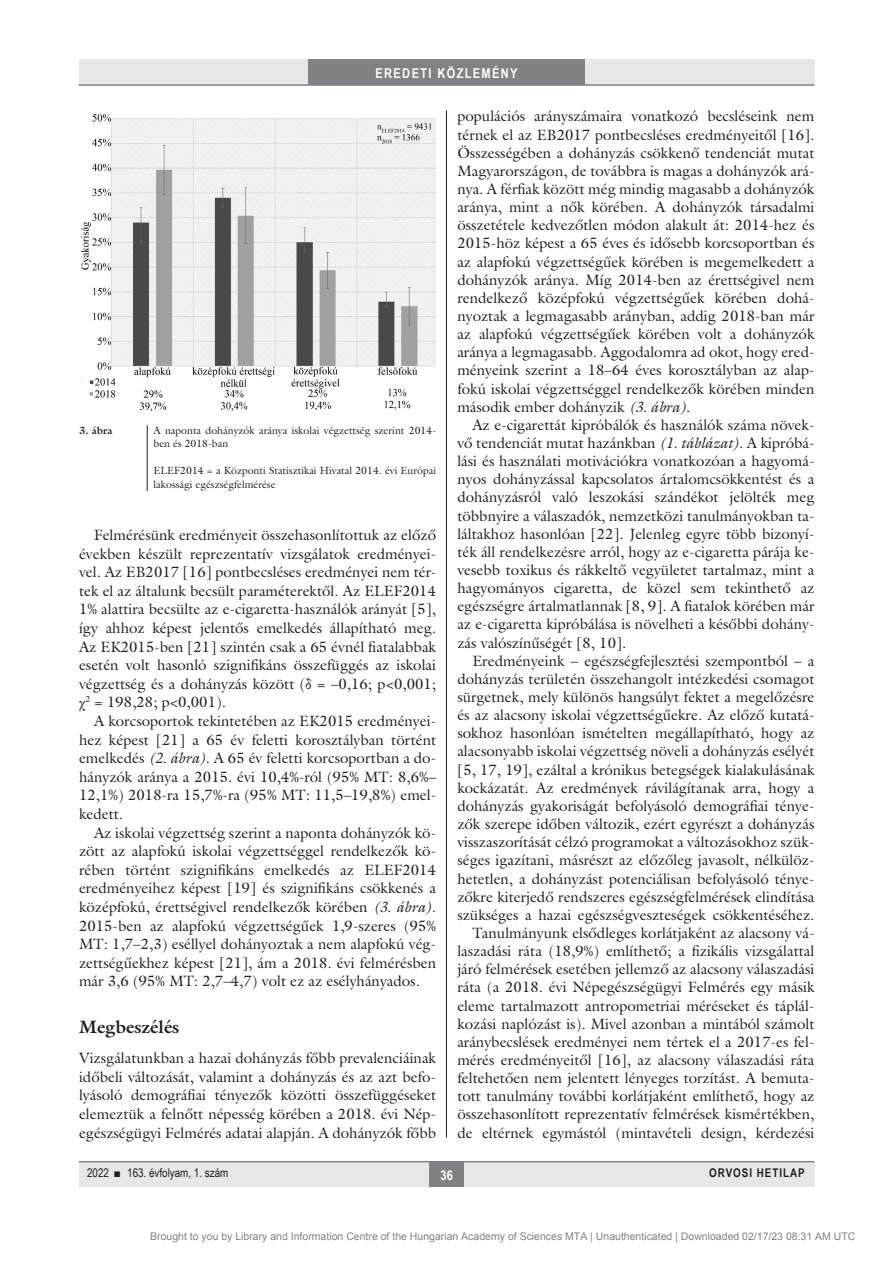
<style>
.page{position:relative;width:893px;height:1263px;background:#fff}
.page>*{position:absolute;margin:0;border:0;box-sizing:border-box;transform-origin:0 0}
.alcimbold{font:700 18px "Galliard Reg";color:#231f20}
.Body_Text{font:15px/18.1px "Galliard Reg";color:#231f20;text-align:justify}
.Body_tompa{font:15px/18.1px "Galliard Reg";color:#231f20;text-align:justify}
.t1{font:700 13.5px "Arial Narrow";letter-spacing:.1em;color:#fff}
.t2{font:12px "Arial Narrow";color:#231f20}
.t3{font:700 12px "Arial Narrow";letter-spacing:.08em;color:#231f20}
.kepalairas2{font:10.5px/13.5px "Galliard Reg";color:#231f20}
.t4{font:10.5px "Arial";color:rgb(0 0 0/.5)}
.kepalairas1{font:700 10.5px "Galliard Reg";color:#231f20}
.s1{font-family:"Garamond Premr Pro"}
.s2{font-style:italic}
</style>
<div class="page">
<div style="left:79px;top:1161px;width:735px;height:25px;background:#e6e7e9"></div>
<hr style="left:79px;top:1161px;width:735px;height:1px;background:#808285">
<div style="left:430px;top:1161px;width:34px;height:25px;background:#808285"></div>
<div style="left:79px;top:60px;width:735px;height:25px;background:#e6e7e9"></div>
<div style="left:308px;top:60px;width:277px;height:25px;background:#808285"></div>
<hr style="left:79px;top:84px;width:735px;height:2px;background:#808285">
<hr style="left:446px;top:111px;width:1px;height:1026px;background:#231f20">
<img style="left:81px;top:114px;width:355px;height:298px">
<hr style="left:147px;top:425px;width:1px;height:66px;background:#231f20">
<p class="t1" style="left:375px;top:63px;width:144px">EREDETI KÖZLEMÉNY</p>
<p class="kepalairas1" style="left:79px;top:423px;width:35px">3. ábra</p>
<p class="kepalairas2" style="left:154px;top:423px;width:284px">A naponta dohányzók aránya iskolai végzettség szerint 2014- ben és 2018-ban</p>
<p class="kepalairas2" style="left:154px;top:464px;width:284px">ELEF2014 = a Központi Statisztikai Hivatal 2014. évi Európai lakossági egészségfelmérése</p>
<p class="Body_Text" style="left:79px;top:525px;width:359px;line-height:18.6px;text-indent:15px">Felmérésünk eredményeit összehasonlítottuk az előző években készült reprezentatív vizsgálatok eredményei&shy;vel. Az EB2017 [16] pontbecsléses eredményei nem tér&shy;tek el az általunk becsült paraméterektől. Az ELEF2014<br>1% alattira becsülte az e-cigaretta-használók arányát [5], így ahhoz képest jelentős emelkedés állapítható meg.<br>Az EK2015-ben [21] szintén csak a 65 évnél fiatalabbak esetén volt hasonló szignifikáns összefüggés az iskolai végzettség és a dohányzás között (<span class="s1">δ</span> = –0,16; p&lt;0,001; <span class="s1">χ</span><sup>2</sup> = 198,28; p&lt;0,001).</p>
<p class="Body_Text" style="left:79px;top:711px;width:359px;line-height:18.6px;text-indent:15px">A korcsoportok tekintetében az EK2015 eredményei&shy;hez képest [21] a 65 év feletti korosztályban történt emelkedés <span class="s2">(2. ábra)</span>. A 65 év feletti korcsoportban a do&shy;hányzók aránya a 2015. évi 10,4%-ról (95% MT: 8,6%– 12,1%) 2018-ra 15,7%-ra (95% MT: 11,5–19,8%) emel&shy;kedett.</p>
<p class="Body_Text" style="left:79px;top:823px;width:359px;line-height:18.6px;text-align:left;text-indent:15px">Az iskolai végzettség szerint a naponta dohányzók kö&shy;zött az alapfokú iskolai végzettséggel rendelkezők kö&shy;rében történt szignifikáns emelkedés az ELEF2014 eredményeihez képest [19] és szignifikáns csökkenés a középfokú, érettségivel rendelkezők körében <span class="s2">(3. ábra)</span>.<br>2015-ben az alapfokú végzettségűek 1,9-szeres (95% MT: 1,7–2,3) eséllyel dohányoztak a nem alapfokú vég&shy;zettségűekhez képest [21], ám a 2018. évi felmérésben már 3,6 (95% MT: 2,7–4,7) volt ez az esélyhányados.</p>
<p class="alcimbold" style="left:79px;top:1015px;width:102px">Megbeszélés</p>
<p class="Body_tompa" style="left:79px;top:1048px;width:359px;line-height:18.6px">Vizsgálatunkban a hazai dohányzás főbb prevalenciáinak időbeli változását, valamint a dohányzás és az azt befo&shy;lyásoló demográfiai tényezők közötti összefüggéseket elemeztük a felnőtt népesség körében a 2018. évi Nép&shy;egészségügyi Felmérés adatai alapján. A dohányzók főbb</p>
<p class="Body_tompa" style="left:457px;top:107px;width:359px;text-align:left">populációs arányszámaira vonatkozó becsléseink nem térnek el az EB2017 pontbecsléses eredményeitől [16].<br>Összességében a dohányzás csökkenő tendenciát mutat Magyarországon, de továbbra is magas a dohányzók ará&shy;nya. A férfiak között még mindig magasabb a dohányzók aránya, mint a nők körében. A dohányzók társadalmi összetétele kedvezőtlen módon alakult át: 2014-hez és 2015-höz képest a 65 éves és idősebb korcsoportban és az alapfokú végzettségűek körében is megemelkedett a dohányzók aránya. Míg 2014-ben az érettségivel nem rendelkező középfokú végzettségűek körében dohá&shy;nyoztak a legmagasabb arányban, addig 2018-ban már az alapfokú végzettségűek körében volt a dohányzók aránya a legmagasabb. Aggodalomra ad okot, hogy ered&shy;ményeink szerint a 18–64 éves korosztályban az alap&shy;fokú iskolai végzettséggel rendelkezők körében minden második ember dohányzik <span class="s2">(3. ábra)</span>.</p>
<p class="Body_Text" style="left:457px;top:415px;width:359px;text-indent:15px">Az e-cigarettát kipróbálók és használók száma növek&shy;vő tendenciát mutat hazánkban <span class="s2">(1. táblázat)</span>. A kipróbá&shy;lási és használati motivációkra vonatkozóan a hagyomá&shy;nyos dohányzással kapcsolatos ártalomcsökkentést és a dohányzásról való leszokási szándékot jelölték meg többnyire a válaszadók, nemzetközi tanulmányokban ta&shy;láltakhoz hasonlóan [22]. Jelenleg egyre több bizonyí&shy;ték áll rendelkezésre arról, hogy az e-cigaretta párája ke&shy;vesebb toxikus és rákkeltő vegyületet tartalmaz, mint a hagyományos cigaretta, de közel sem tekinthető az egészségre ártalmatlannak [8, 9]. A fiatalok körében már az e-cigaretta kipróbálása is növelheti a későbbi dohány&shy;zás valószínűségét [8, 10].</p>
<p class="Body_Text" style="left:457px;top:651px;width:359px;text-indent:15px">Eredményeink – egészségfejlesztési szempontból – a dohányzás területén összehangolt intézkedési csomagot sürgetnek, mely különös hangsúlyt fektet a megelőzésre és az alacsony iskolai végzettségűekre. Az előző kutatá&shy;sokhoz hasonlóan ismételten megállapítható, hogy az alacsonyabb iskolai végzettség növeli a dohányzás esélyét [5, 17, 19], ezáltal a krónikus betegségek kialakulásának kockázatát. Az eredmények rávilágítanak arra, hogy a dohányzás gyakoriságát befolyásoló demográfiai ténye&shy;zők szerepe időben változik, ezért egyrészt a dohányzás visszaszorítását célzó programokat a változásokhoz szük&shy;séges igazítani, másrészt az előzőleg javasolt, nélkülöz&shy;hetetlen, a dohányzást potenciálisan befolyásoló ténye&shy;zőkre kiterjedő rendszeres egészségfelmérések elindítása szükséges a hazai egészségveszteségek csökkentéséhez.</p>
<p class="Body_Text" style="left:457px;top:923px;width:359px;text-indent:15px">Tanulmányunk elsődleges korlátjaként az alacsony vá&shy;laszadási ráta (18,9%) említhető; a fizikális vizsgálattal járó felmérések esetében jellemző az alacsony válaszadási ráta (a 2018. évi Népegészségügyi Felmérés egy másik eleme tartalmazott antropometriai méréseket és táplál&shy;kozási naplózást is). Mivel azonban a mintából számolt aránybecslések eredményei nem tértek el a 2017-es fel&shy;mérés eredményeitől [16], az alacsony válaszadási ráta feltehetően nem jelentett lényeges torzítást. A bemuta&shy;tott tanulmány további korlátjaként említhető, hogy az összehasonlított reprezentatív felmérések kismértékben, de eltérnek egymástól (mintavételi design, kérdezési</p>
<p class="t2" style="left:87px;top:1164px;width:143px">2022 ■ 163. évfolyam, 1. szám</p>
<p class="t1" style="left:441px;top:1165px;width:14px">36</p>
<p class="t3" style="left:709px;top:1164px;width:97px">ORVOSI HETILAP</p>
<p class="t4" style="left:150px;top:1231px;width:707px">Brought to you by Library and Information Centre of the Hungarian Academy of Sciences MTA | Unauthenticated | Downloaded 02/17/23 08:31 AM UTC</p>
</div>
